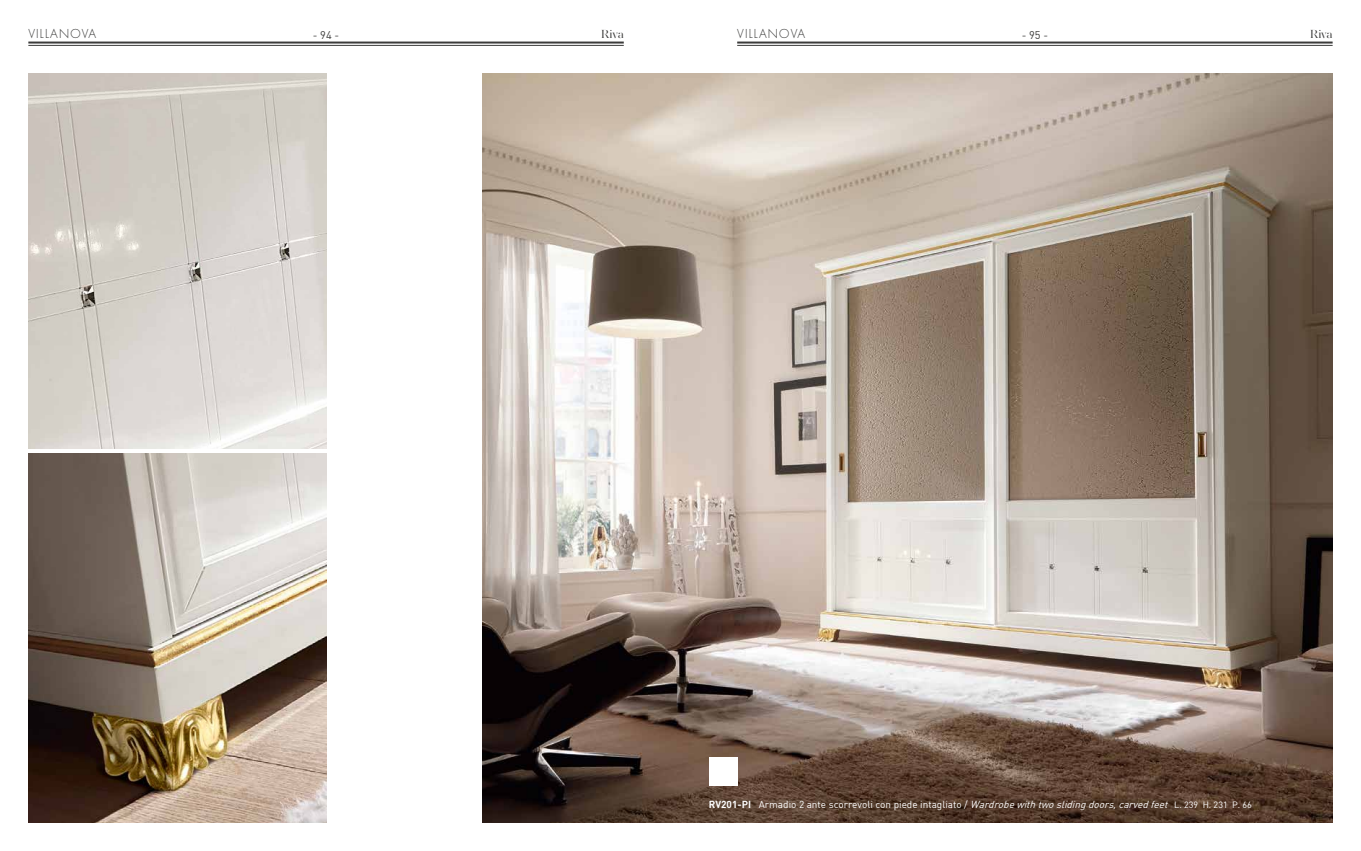
<style>
.page{position:relative;width:1361px;height:851px;background:#fff}
.page>*{position:absolute;margin:0;border:0;box-sizing:border-box;transform-origin:0 0}
.t1{font:300 12px "Futura Std";letter-spacing:.1em;color:#3b3b3a}
.t2{font:300 12px "AW Conqueror Didot";color:#3b3b3a}
.t3{font:11px "DIN";color:#3b3b3a}
.t4{font:10px "DIN";color:#fff}
.s1{font-family:"DIN Bold"}
.s2{font-style:italic}
.s3{font-size:9px}
</style>
<div class="page">
<img style="left:482px;top:74px;width:850px;height:748px">
<hr style="left:737px;top:42px;width:595px;height:2px;background:#3b3b3a">
<hr style="left:737px;top:45px;width:595px;height:1px;background:#3b3b3a">
<hr style="left:28px;top:42px;width:596px;height:2px;background:#3b3b3a">
<hr style="left:28px;top:45px;width:596px;height:1px;background:#3b3b3a">
<img style="left:28px;top:74px;width:298px;height:374px">
<img style="left:28px;top:454px;width:298px;height:368px">
<div style="left:709px;top:757px;width:28px;height:28px;background:#fff"></div>
<p class="t1" style="left:28px;top:27px;width:69px">VILLANOVA</p>
<p class="t3" style="left:313px;top:28px;width:28px">- 94 -</p>
<p class="t2" style="left:601px;top:24px;width:24px">Riva</p>
<p class="t1" style="left:737px;top:27px;width:69px">VILLANOVA</p>
<p class="t3" style="left:1021px;top:28px;width:28px">- 95 -</p>
<p class="t2" style="left:1310px;top:24px;width:24px">Riva</p>
<p class="t4" style="left:709px;top:798px;width:544px"><span class="s1">RV201-PI</span> Armadio 2 ante scorrevoli con piede intagliato / <span class="s2">Wardrobewithtwoslidingdoors,carvedfeet</span> <span class="s3">L. 239 H . 231 P. 66</span></p>
</div>
